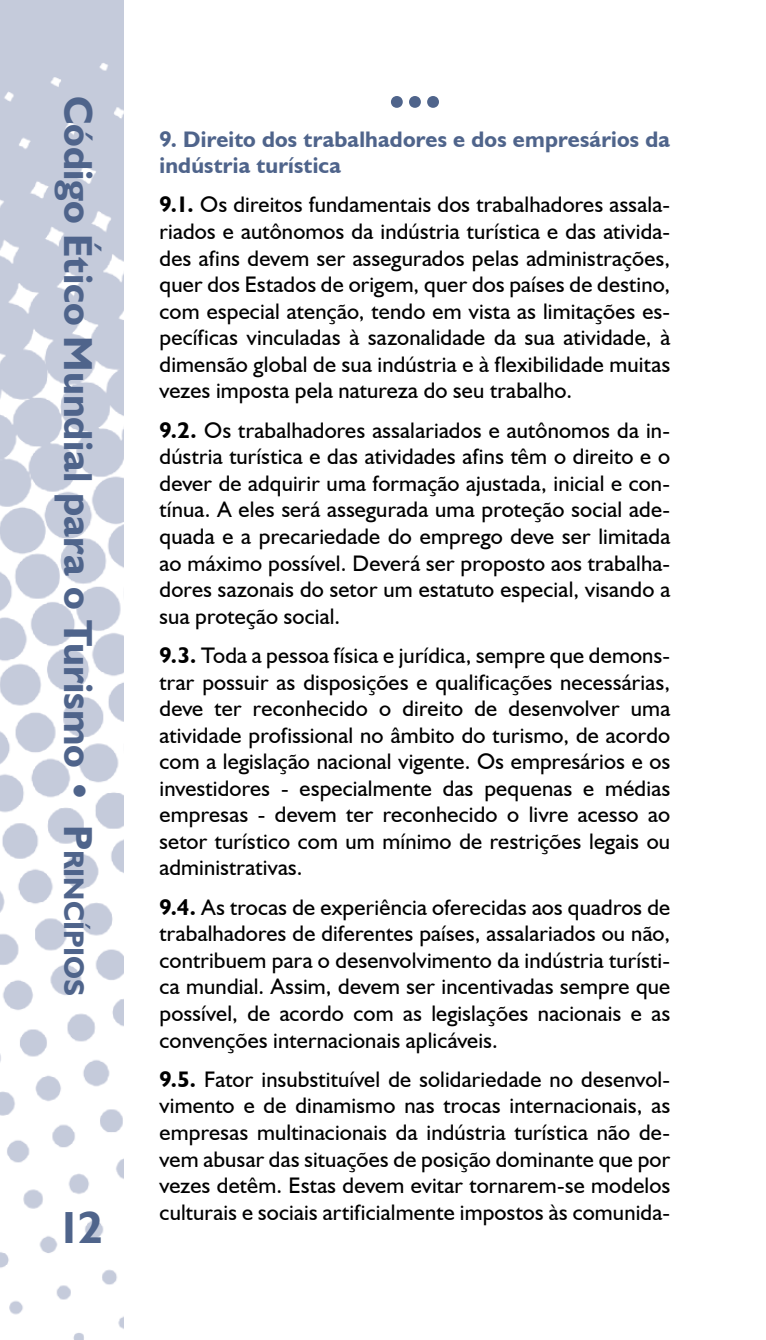
<style>
.page{position:relative;width:766px;height:1340px;background:#fff}
.page>*{position:absolute;margin:0;border:0;box-sizing:border-box;transform-origin:0 0}
.t1{font:700 67.5px "Humanist 521 BT";color:#4f648b}
.t2{font:700 56.25px "Humanist 521 BT";letter-spacing:-.005em;color:#4f648b}
.t3{font:700 45px "Humanist 521 BT";color:#4f648b}
.t4{font:700 40.5px "Humanist 521 BT";color:#4f648b}
.t5{font:22.5px/26.6px "Humanist 521 BT";letter-spacing:.01em;color:#000;text-align:justify}
.t6{font:700 22.5px/26.6px "Humanist 521 BT";letter-spacing:.01em;color:#4f648b}
.s1{font-style:inherit}
.s2{font-size:28.35px}
.s3{font-weight:700}
</style>
<div class="page">
<img style="left:0;top:0;width:123px;height:1339px">
<h2 class="t2" style="left:119px;top:96px;width:350px;rotate:90deg">Apresentação</h2>
<h3 class="t4" style="left:103px;top:96px;width:901px;rotate:90deg">Código Ético Mundial para o Turismo • <span class="s1">P</span><span class="s2">rincípios</span></h3>
<h3 class="t3" style="left:57px;top:1199px;width:47px">12</h3>
<h1 class="t1" style="left:387px;top:42px;width:56px">...</h1>
<p class="t6" style="left:159px;top:125px;width:512px">9. Direito dos trabalhadores e dos empresários da indústria turística</p>
<p class="t5" style="left:159px;top:191px;width:512px"><span class="s3">9.1.</span> Os direitos fundamentais dos trabalhadores assala&shy;riados e autônomos da indústria turística e das ativida&shy;des afins devem ser assegurados pelas administrações, quer dos Estados de origem, quer dos países de destino, com especial atenção, tendo em vista as limitações es&shy;pecíficas vinculadas à sazonalidade da sua atividade, à dimensão global de sua indústria e à flexibilidade muitas vezes imposta pela natureza do seu trabalho.</p>
<p class="t5" style="left:159px;top:416px;width:512px"><span class="s3">9.2.</span> Os trabalhadores assalariados e autônomos da in&shy;dústria turística e das atividades afins têm o direito e o dever de adquirir uma formação ajustada, inicial e con&shy;tínua. A eles será assegurada uma proteção social ade&shy;quada e a precariedade do emprego deve ser limitada ao máximo possível. Deverá ser proposto aos trabalha&shy;dores sazonais do setor um estatuto especial, visando a sua proteção social.</p>
<p class="t5" style="left:159px;top:641px;width:512px"><span class="s3">9.3.</span> Toda a pessoa física e jurídica, sempre que demons&shy;trar possuir as disposições e qualificações necessárias, deve ter reconhecido o direito de desenvolver uma atividade profissional no âmbito do turismo, de acordo com a legislação nacional vigente. Os empresários e os investidores - especialmente das pequenas e médias empresas - devem ter reconhecido o livre acesso ao setor turístico com um mínimo de restrições legais ou administrativas.</p>
<p class="t5" style="left:159px;top:893px;width:512px"><span class="s3">9.4.</span> As trocas de experiência oferecidas aos quadros de trabalhadores de diferentes países, assalariados ou não, contribuem para o desenvolvimento da indústria turísti&shy;ca mundial. Assim, devem ser incentivadas sempre que possível, de acordo com as legislações nacionais e as convenções internacionais aplicáveis.</p>
<p class="t5" style="left:159px;top:1065px;width:512px"><span class="s3">9.5.</span> Fator insubstituível de solidariedade no desenvol&shy;vimento e de dinamismo nas trocas internacionais, as empresas multinacionais da indústria turística não de&shy;vem abusar das situações de posição dominante que por vezes detêm. Estas devem evitar tornarem-se modelos culturais e sociais artificialmente impostos às comunida-</p>
</div>
